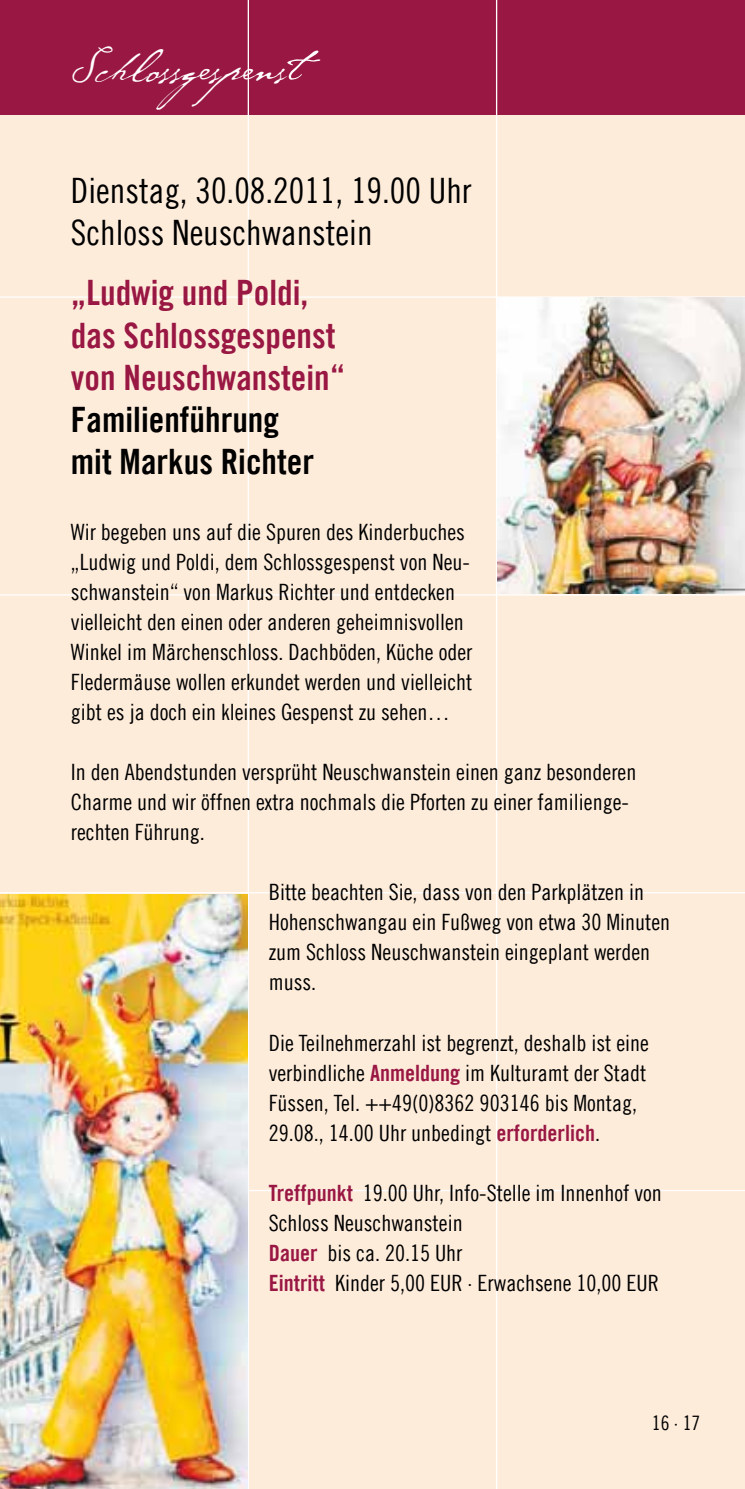
<style>
.page{position:relative;width:745px;height:1489px;background:#fff}
.page>*{position:absolute;margin:0;border:0;box-sizing:border-box;transform-origin:0 0}
.t1{font:45px "P22 Cezanne";color:#fff}
.t2{font:35px/42px "Trade Gothic LT Com Bd Cn 20";color:#991743}
.t3{font:35px/42px "Trade Gothic LT Com Cn 18";color:#000}
.t4{font:35px/42px "Trade Gothic LT Com Bd Cn 20";color:#000}
.t5{font:22.5px/30px "Trade Gothic LT Com Cn 18";color:#000}
.t6{font:20px "Trade Gothic LT Com Cn 18";color:#000}
.s1{font-family:"Trade Gothic LT Com Bd Cn 20";color:#991743}
</style>
<div class="page">
<div style="left:0;top:0;width:744px;height:1488px;background:#feecdb"></div>
<div style="left:0;top:0;width:744px;height:115px;background:#991743"></div>
<hr style="left:0;top:892px;width:744px;height:1px;background:#fff">
<hr style="left:247px;top:0;width:2px;height:1488px;background:#fff">
<hr style="left:0;top:594px;width:744px;height:1px;background:#fff">
<hr style="left:495px;top:0;width:2px;height:892px;background:#fff">
<hr style="left:0;top:296px;width:744px;height:2px;background:#fff">
<hr style="left:0;top:1189px;width:744px;height:2px;background:#fff">
<hr style="left:495px;top:893px;width:2px;height:595px;background:#fff">
<svg style="left:287px;top:51px;width:33px;height:29px"></svg>
<img style="left:497px;top:298px;width:247px;height:296px">
<img style="left:0;top:894px;width:247px;height:594px">
<h1 class="t1" style="left:71px;top:37px;width:217px">Schlossgespens</h1>
<h2 class="t3" style="left:71px;top:169px;width:402px">Dienstag, 30.08.2011, 19.00 Uhr<br>Schloss Neuschwanstein</h2>
<h2 class="t2" style="left:71px;top:272px;width:276px">„Ludwig und Poldi, das Schlossgespenst von Neuschwanstein“</h2>
<h2 class="t4" style="left:71px;top:398px;width:244px">Familienführung mit Markus Richter</h2>
<p class="t5" style="left:71px;top:517px;width:403px">Wir begeben uns auf die Spuren des Kinderbuches „Ludwig und Poldi, dem Schlossgespenst von Neu&shy;schwanstein“ von Markus Richter und entdecken vielleicht den einen oder anderen geheimnisvollen Winkel im Märchenschloss. Dachböden, Küche oder Fledermäuse wollen erkundet werden und vielleicht gibt es ja doch ein kleines Gespenst zu sehen…</p>
<p class="t5" style="left:71px;top:757px;width:566px">In den Abendstunden versprüht Neuschwanstein einen ganz besonderen<br>Charme und wir öffnen extra nochmals die Pforten zu einer familienge&shy;rechten Führung.</p>
<p class="t5" style="left:268px;top:877px;width:403px">Bitte beachten Sie, dass von den Parkplätzen in Hohenschwangau ein Fußweg von etwa 30 Minuten zum Schloss Neuschwanstein eingeplant werden muss.</p>
<p class="t5" style="left:268px;top:1027px;width:381px">Die Teilnehmerzahl ist begrenzt, deshalb ist eine verbindliche <span class="s1">Anmeldung</span> im Kulturamt der Stadt Füssen, Tel. ++49(0)8362 903146 bis Montag, 29.08., 14.00 Uhr unbedingt <span class="s1">erforderlich</span>.</p>
<p class="t5" style="left:268px;top:1177px;width:394px"><span class="s1">Treffpunkt</span> 19.00 Uhr, Info-Stelle im Innenhof von Schloss Neuschwanstein<br><span class="s1">Dauer</span> bis ca. 20.15 Uhr<br><span class="s1">Eintritt</span> Kinder 5,00 EUR · Erwachsene 10,00 EUR</p>
<p class="t6" style="left:651px;top:1410px;width:50px">16 · 17</p>
</div>
